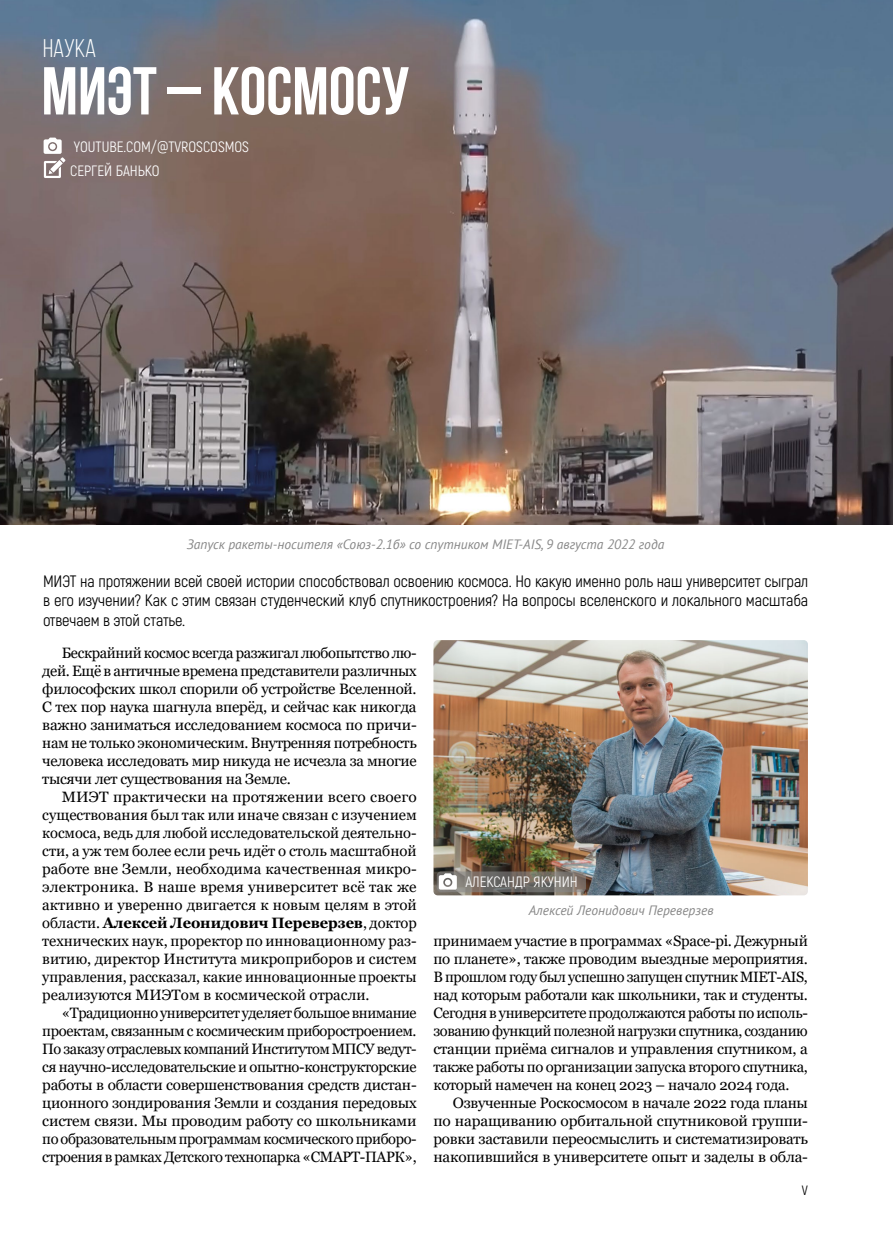
<style>
.page{position:relative;width:893px;height:1255px;background:#fff}
.page>*{position:absolute;margin:0;border:0;box-sizing:border-box;transform-origin:0 0}
.t1{font:700 67.5px "Bebas Neue";color:#fff}
.t2{font:25.5px "Bebas Neue";color:#fff}
.t3{font:16.5px/19.8px "Akrobat";letter-spacing:-.01em;color:#000;text-align:justify}
.t4{font:15px/18px "Georgia";letter-spacing:-.02em;color:#000;text-align:justify}
.t5{font:15px "Akrobat";color:#fff}
.t6{font:italic 13.5px "PT Sans";color:#878787}
.t7{font:13.5px "Akrobat";color:#000}
.s1{font-weight:700}
</style>
<div class="page">
<img style="left:433px;top:640px;width:375px;height:255px">
<svg style="left:437px;top:871px;width:149px;height:21px;background:#76706a"></svg>
<img style="left:0;top:0;width:893px;height:524px">
<svg style="left:44px;top:138px;width:21px;height:40px"></svg>
<svg style="left:439px;top:873px;width:18px;height:16px"></svg>
<h2 class="t2" style="left:43px;top:35px;width:55px">Наука</h2>
<h1 class="t1" style="left:41px;top:54px;width:369px">МИЭТ – космосу</h1>
<p class="t5" style="left:74px;top:137px;width:177px">YOUTUBE.COM/@TVROSCOSMOS</p>
<p class="t5" style="left:70px;top:162px;width:91px">СЕРГЕЙ БАНЬКО</p>
<p class="t6" style="left:187px;top:535px;width:479px">Запуск ракеты-носителя «Союз-2.1б» со спутником MIET-AIS, 9 августа 2022 года</p>
<p class="t3" style="left:43px;top:571px;width:767px">МИЭТ на протяжении всей своей истории способствовал освоению космоса. Но какую именно роль наш университет сыграл в его изучении? Как с этим связан студенческий клуб спутникостроения? На вопросы вселенского и локального масштаба отвечаем в этой статье.</p>
<p class="t4" style="left:42px;top:644px;width:376px;text-indent:20px">Бескрайний космос всегда разжигал любопытство лю&shy;дей. Ещё в античные времена представители различных философских школ спорили об устройстве Вселенной.<br>С тех пор наука шагнула вперёд, и сейчас как никогда важно заниматься исследованием космоса по причи&shy;нам не только экономическим. Внутренняя потребность человека исследовать мир никуда не исчезла за многие тысячи лет существования на Земле.</p>
<p class="t4" style="left:42px;top:788px;width:376px;text-indent:20px">МИЭТ практически на протяжении всего своего существования был так или иначе связан с изучением космоса, ведь для любой исследовательской деятельно&shy;сти, а уж тем более если речь идёт о столь масштабной работе вне Земли, необходима качественная микро&shy;электроника. В наше время университет всё так же активно и уверенно двигается к новым целям в этой области. <span class="s1">Алексей Леонидович Переверзев</span>, доктор технических наук, проректор по инновационному раз&shy;витию, директор Института микроприборов и систем управления, рассказал, какие инновационные проекты реализуются МИЭТом в космической отрасли.</p>
<p class="t4" style="left:42px;top:1004px;width:376px;text-indent:20px">«Традиционно университет уделяет большое внимание проектам, связанным с космическим приборостроением.<br>По заказу отраслевых компаний Институтом МПСУ ведут&shy;ся научно-исследовательские и опытно-конструкторские работы в области совершенствования средств дистан&shy;ционного зондирования Земли и создания передовых систем связи. Мы проводим работу со школьниками по образовательным программам космического приборо&shy;строения в рамках Детского технопарка «СМАРТ-ПАРК»,</p>
<p class="t5" style="left:466px;top:873px;width:114px">АЛЕКСАНДР ЯКУНИН</p>
<p class="t6" style="left:529px;top:901px;width:186px">Алексей Леонидович Переверзев</p>
<p class="t4" style="left:433px;top:932px;width:376px">принимаем участие в программах «Space-pi. Дежурный по планете», также проводим выездные мероприятия.<br>В прошлом году был успешно запущен спутник MIET-AIS, над которым работали как школьники, так и студенты.<br>Сегодня в университете продолжаются работы по исполь&shy;зованию функций полезной нагрузки спутника, созданию станции приёма сигналов и управления спутником, а также работы по организации запуска второго спутника, который намечен на конец 2023 – начало 2024 года.</p>
<p class="t4" style="left:433px;top:1094px;width:376px;text-indent:20px">Озвученные Роскосмосом в начале 2022 года планы по наращиванию орбитальной спутниковой группи&shy;ровки заставили переосмыслить и систематизировать накопившийся в университете опыт и заделы в обла-</p>
<p class="t7" style="left:802px;top:1182px;width:8px">V</p>
</div>
